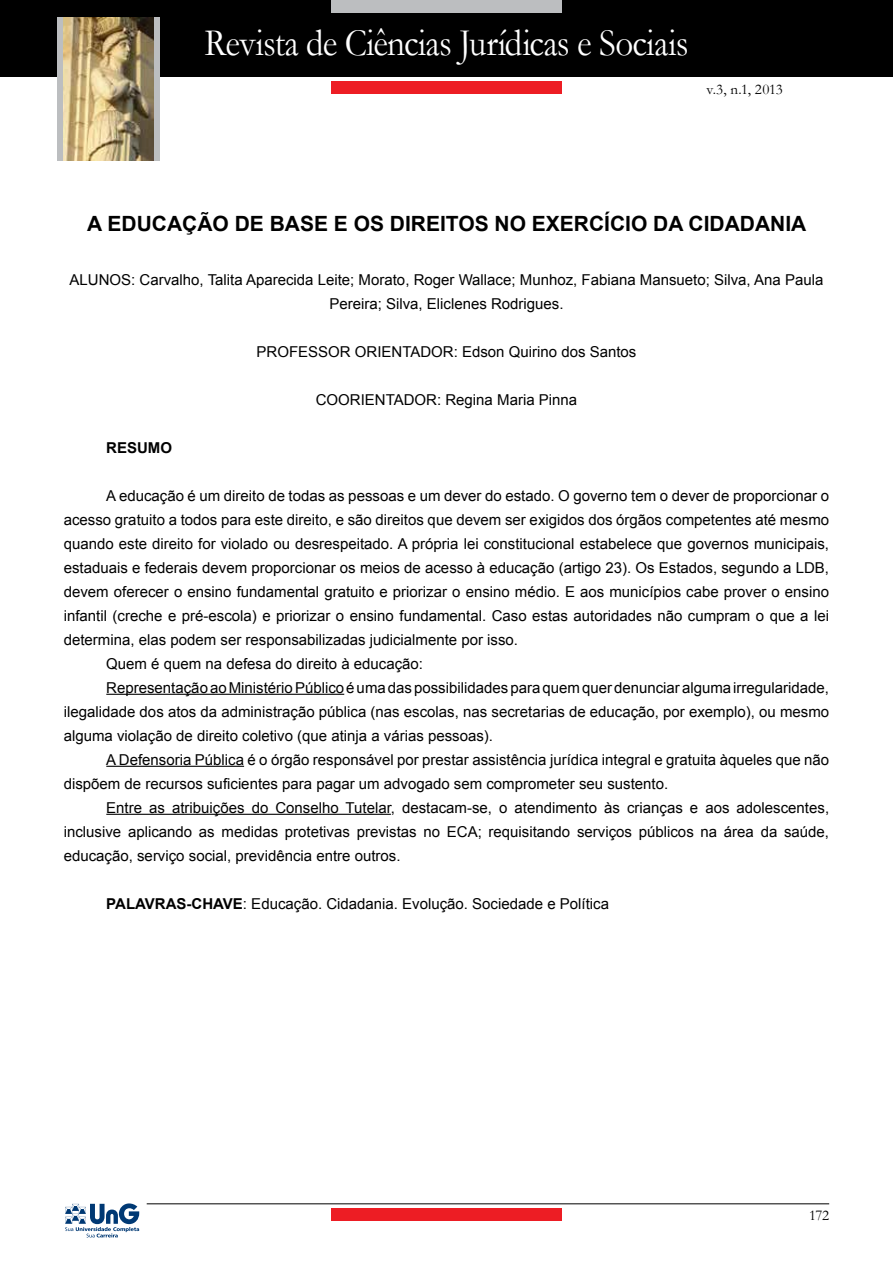
<style>
.page{position:relative;width:893px;height:1263px;background:#fff}
.page>*{position:absolute;margin:0;border:0;box-sizing:border-box;transform-origin:0 0}
.t1{font:39px "Garamond";letter-spacing:-.02em;color:#fff;scale:.9 1}
.t2{font:700 21px "Arial";color:#000}
.t3{font:15px/24px "Arial";color:#000;text-align:center}
.t4{font:15px "Garamond";letter-spacing:-.015em;color:#000}
.t5{font:700 15px "Arial";color:#000}
.s1{font-weight:700}
</style>
<div class="page">
<div style="left:0;top:0;width:893px;height:77px;background:#000"></div>
<div style="left:331px;top:0;width:231px;height:13px;background:#bcbec0"></div>
<div style="left:57px;top:17px;width:7px;height:144px;background:#bcbec0"></div>
<div style="left:154px;top:17px;width:6px;height:144px;background:#bcbec0"></div>
<div style="left:331px;top:81px;width:231px;height:13px;background:#ed1d24"></div>
<div style="left:331px;top:1208px;width:231px;height:12px;background:#ed1d24"></div>
<hr style="left:147px;top:1203px;width:682px;height:1px;background:#000">
<img style="left:64px;top:18px;width:90px;height:143px">
<svg style="left:65px;top:1203px;width:74px;height:34px"></svg>
<hr style="left:106px;top:694px;width:238px;height:1px;background:#000">
<hr style="left:106px;top:766px;width:138px;height:1px;background:#000">
<hr style="left:106px;top:814px;width:285px;height:1px;background:#000">
<h1 class="t1" style="left:204px;top:17px;width:539px">Revista de Ciências Jurídicas e Sociais</h1>
<p class="t4" style="left:707px;top:79px;width:78px">v.3, n.1, 2013</p>
<h2 class="t2" style="left:87px;top:209px;width:721px">A EDUCAÇÃO DE BASE E OS DIREITOS NO EXERCÍCIO DA CIDADANIA</h2>
<p class="t3" style="left:70px;top:267px;width:755px">ALUNOS: Carvalho, Talita Aparecida Leite; Morato, Roger Wallace; Munhoz, Fabiana Mansueto; Silva, Ana Paula<br>Pereira; Silva, Eliclenes Rodrigues.</p>
<p class="t3" style="left:257px;top:339px;width:381px">PROFESSOR ORIENTADOR: Edson Quirino dos Santos</p>
<p class="t3" style="left:316px;top:387px;width:263px">COORIENTADOR: Regina Maria Pinna</p>
<p class="t5" style="left:106px;top:437px;width:67px">RESUMO</p>
<p class="t3" style="left:106px;top:483px;width:724px">A educação é um direito de todas as pessoas e um dever do estado. O governo tem o dever de proporcionar o</p>
<p class="t3" style="left:64px;top:507px;width:767px">acesso gratuito a todos para este direito, e são direitos que devem ser exigidos dos órgãos competentes até mesmo</p>
<p class="t3" style="left:64px;top:531px;width:767px">quando este direito for violado ou desrespeitado. A própria lei constitucional estabelece que governos municipais,</p>
<p class="t3" style="left:64px;top:555px;width:767px">estaduais e federais devem proporcionar os meios de acesso à educação (artigo 23). Os Estados, segundo a LDB,</p>
<p class="t3" style="left:64px;top:579px;width:767px">devem oferecer o ensino fundamental gratuito e priorizar o ensino médio. E aos municípios cabe prover o ensino</p>
<p class="t3" style="left:64px;top:603px;width:767px">infantil (creche e pré-escola) e priorizar o ensino fundamental. Caso estas autoridades não cumpram o que a lei</p>
<p class="t3" style="left:64px;top:627px;width:456px">determina, elas podem ser responsabilizadas judicialmente por isso.</p>
<p class="t3" style="left:106px;top:651px;width:318px">Quem é quem na defesa do direito à educação:</p>
<p class="t3" style="left:106px;top:675px;width:724px">Representação ao Ministério Público é uma das possibilidades para quem quer denunciar alguma irregularidade,</p>
<p class="t3" style="left:64px;top:699px;width:767px">ilegalidade dos atos da administração pública (nas escolas, nas secretarias de educação, por exemplo), ou mesmo</p>
<p class="t3" style="left:64px;top:723px;width:431px">alguma violação de direito coletivo (que atinja a várias pessoas).</p>
<p class="t3" style="left:106px;top:747px;width:724px">A Defensoria Pública é o órgão responsável por prestar assistência jurídica integral e gratuita àqueles que não</p>
<p class="t3" style="left:64px;top:771px;width:606px">dispõem de recursos suficientes para pagar um advogado sem comprometer seu sustento.</p>
<p class="t3" style="left:106px;top:795px;width:724px">Entre as atribuições do Conselho Tutelar, destacam-se, o atendimento às crianças e aos adolescentes,</p>
<p class="t3" style="left:64px;top:819px;width:767px">inclusive aplicando as medidas protetivas previstas no ECA; requisitando serviços públicos na área da saúde,</p>
<p class="t3" style="left:64px;top:843px;width:338px">educação, serviço social, previdência entre outros.</p>
<p class="t3" style="left:106px;top:891px;width:504px"><span class="s1">PALAVRAS-CHAVE</span>: Educação. Cidadania. Evolução. Sociedade e Política</p>
<p class="t4" style="left:809px;top:1206px;width:21px">172</p>
</div>
